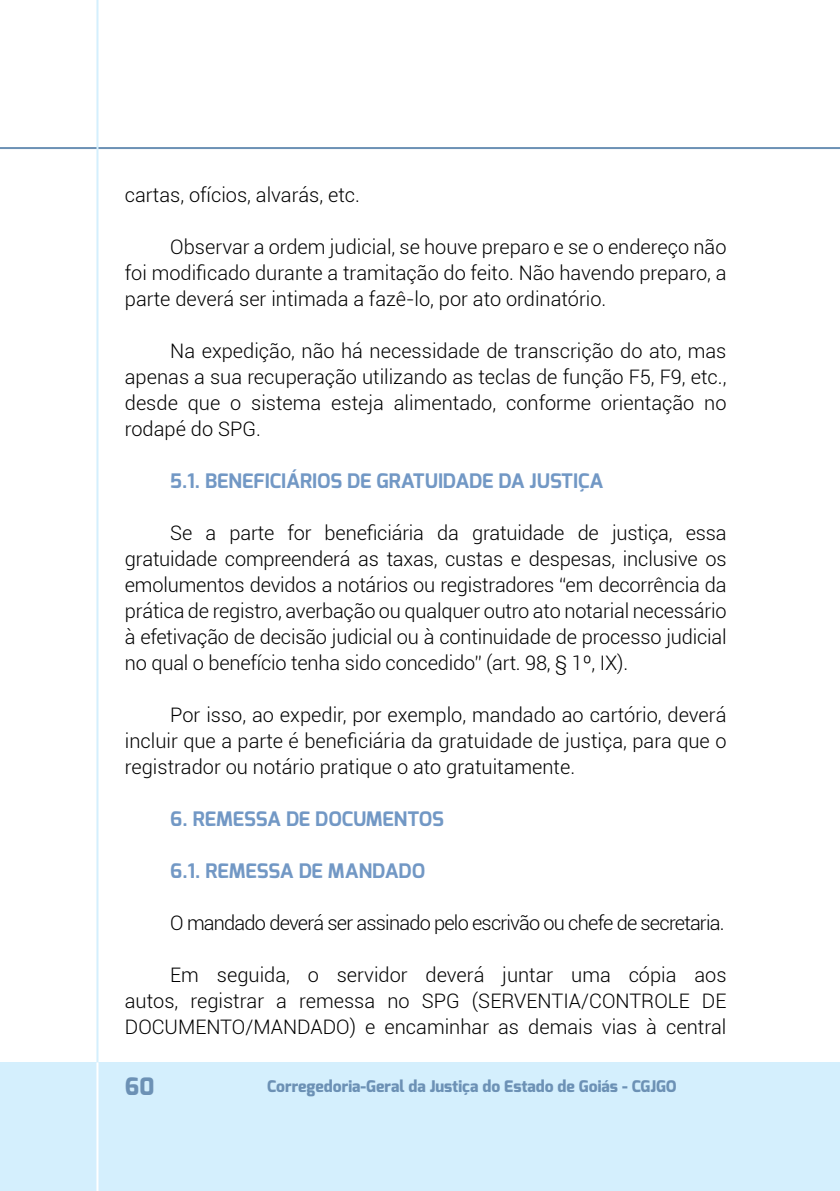
<style>
.page{position:relative;width:840px;height:1191px;background:#fff}
.page>*{position:absolute;margin:0;border:0;box-sizing:border-box;transform-origin:0 0}
.t1{font:800 24px "Exo";color:#6c91b5}
.t2{font:300 20px/26px "Roboto";color:#000;text-align:justify}
.t3{font:700 20px "Exo";color:#7298c5}
.t4{font:300 20px "Roboto";letter-spacing:-.04em;color:#000}
.t5{font:800 16px "Exo";color:#6c91b5}
</style>
<div class="page">
<hr style="left:0;top:147px;width:839px;height:2px;background:#6c91b5">
<hr style="left:96px;top:0;width:2px;height:1062px;background:#d4effd">
<div style="left:0;top:1062px;width:839px;height:129px;background:#d4effd"></div>
<hr style="left:96px;top:1062px;width:2px;height:129px;background:#fff">
<p class="t2" style="left:125px;top:181px;width:236px">cartas, ofícios, alvarás, etc.</p>
<p class="t2" style="left:125px;top:233px;width:602px;text-indent:45px">Observar a ordem judicial, se houve preparo e se o endereço não foi modificado durante a tramitação do feito. Não havendo preparo, a parte deverá ser intimada a fazê-lo, por ato ordinatório.</p>
<p class="t2" style="left:125px;top:337px;width:602px;text-indent:45px">Na expedição, não há necessidade de transcrição do ato, mas apenas a sua recuperação utilizando as teclas de função F5, F9, etc., desde que o sistema esteja alimentado, conforme orientação no rodapé do SPG.</p>
<p class="t3" style="left:170px;top:468px;width:434px">5.1. BENEFICIÁRIOS DE GRATUIDADE DA JUSTIÇA</p>
<p class="t2" style="left:125px;top:519px;width:603px;text-indent:45px">Se a parte for beneficiária da gratuidade de justiça, essa gratuidade compreenderá as taxas, custas e despesas, inclusive os emolumentos devidos a notários ou registradores “em decorrência da prática de registro, averbação ou qualquer outro ato notarial necessário à efetivação de decisão judicial ou à continuidade de processo judicial no qual o benefício tenha sido concedido” (art. 98, § 1º, IX).</p>
<p class="t2" style="left:125px;top:701px;width:602px;text-indent:45px">Por isso, ao expedir, por exemplo, mandado ao cartório, deverá incluir que a parte é beneficiária da gratuidade de justiça, para que o registrador ou notário pratique o ato gratuitamente.</p>
<p class="t3" style="left:170px;top:806px;width:275px">6. REMESSA DE DOCUMENTOS</p>
<p class="t3" style="left:170px;top:858px;width:256px">6.1. REMESSA DE MANDADO</p>
<p class="t4" style="left:170px;top:909px;width:555px">O mandado deverá ser assinado pelo escrivão ou chefe de secretaria.</p>
<p class="t2" style="left:125px;top:961px;width:602px;text-indent:45px">Em seguida, o servidor deverá juntar uma cópia aos autos, registrar a remessa no SPG (SERVENTIA/CONTROLE DE DOCUMENTO/MANDADO) e encaminhar as demais vias à central</p>
<p class="t1" style="left:125px;top:1070px;width:31px">60</p>
<p class="t5" style="left:267px;top:1075px;width:410px">Corregedoria-Geral da Justiça do Estado de Goiás - CGJGO</p>
</div>
